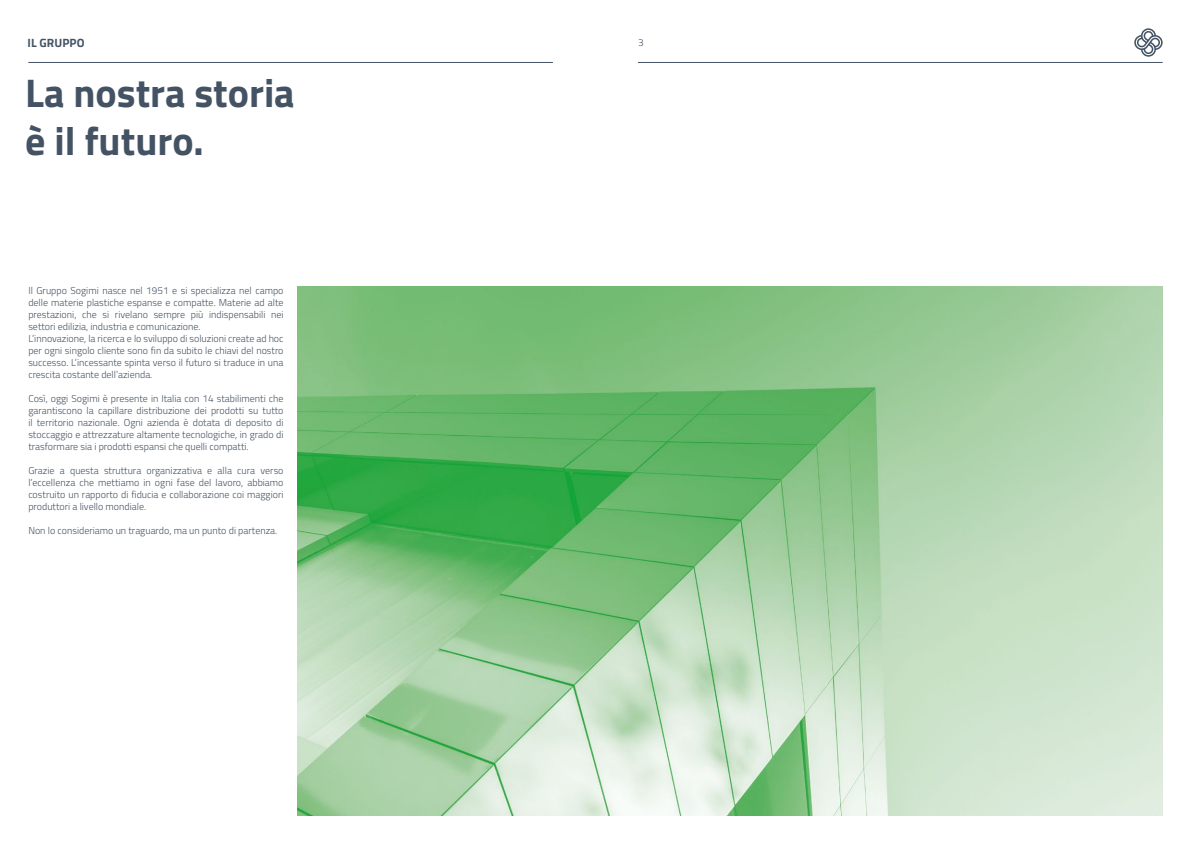
<style>
.page{position:relative;width:1191px;height:842px;background:#fff}
.page>*{position:absolute;margin:0;border:0;box-sizing:border-box;transform-origin:0 0}
.t1{font:700 40px/48px "Titillium";color:#445364}
.t2{font:700 12px "Titillium";letter-spacing:.01em;color:#445364}
.t3{font:300 10px/12px "Titillium";color:#445364;text-align:justify}
</style>
<div class="page">
<hr style="left:28px;top:62px;width:525px;height:1px;background:#445364">
<svg style="left:1134px;top:28px;width:28px;height:29px"></svg>
<hr style="left:638px;top:62px;width:524px;height:1px;background:#445364">
<img style="left:298px;top:286px;width:864px;height:529px">
<p class="t2" style="left:27px;top:36px;width:59px">IL GRUPPO</p>
<p class="t3" style="left:638px;top:37px;width:7px">3</p>
<h1 class="t1" style="left:25px;top:69px;width:271px">La nostra storia è il futuro.</h1>
<p class="t3" style="left:28px;top:285px;width:257px;text-align:left">Il Gruppo Sogimi nasce nel 1951 e si specializza nel campo delle materie plastiche espanse e compatte. Materie ad alte prestazioni, che si rivelano sempre più indispensabili nei settori edilizia, industria e comunicazione.<br>L’innovazione, la ricerca e lo sviluppo di soluzioni create ad hoc per ogni singolo cliente sono fin da subito le chiavi del nostro successo. L’incessante spinta verso il futuro si traduce in una crescita costante dell’azienda.</p>
<p class="t3" style="left:28px;top:393px;width:257px">Così, oggi Sogimi è presente in Italia con 14 stabilimenti che garantiscono la capillare distribuzione dei prodotti su tutto il territorio nazionale. Ogni azienda è dotata di deposito di stoccaggio e attrezzature altamente tecnologiche, in grado di trasformare sia i prodotti espansi che quelli compatti.</p>
<p class="t3" style="left:28px;top:465px;width:257px">Grazie a questa struttura organizzativa e alla cura verso l’eccellenza che mettiamo in ogni fase del lavoro, abbiamo costruito un rapporto di fiducia e collaborazione coi maggiori produttori a livello mondiale.</p>
<p class="t3" style="left:28px;top:525px;width:250px">Non lo consideriamo un traguardo, ma un punto di partenza.</p>
</div>
